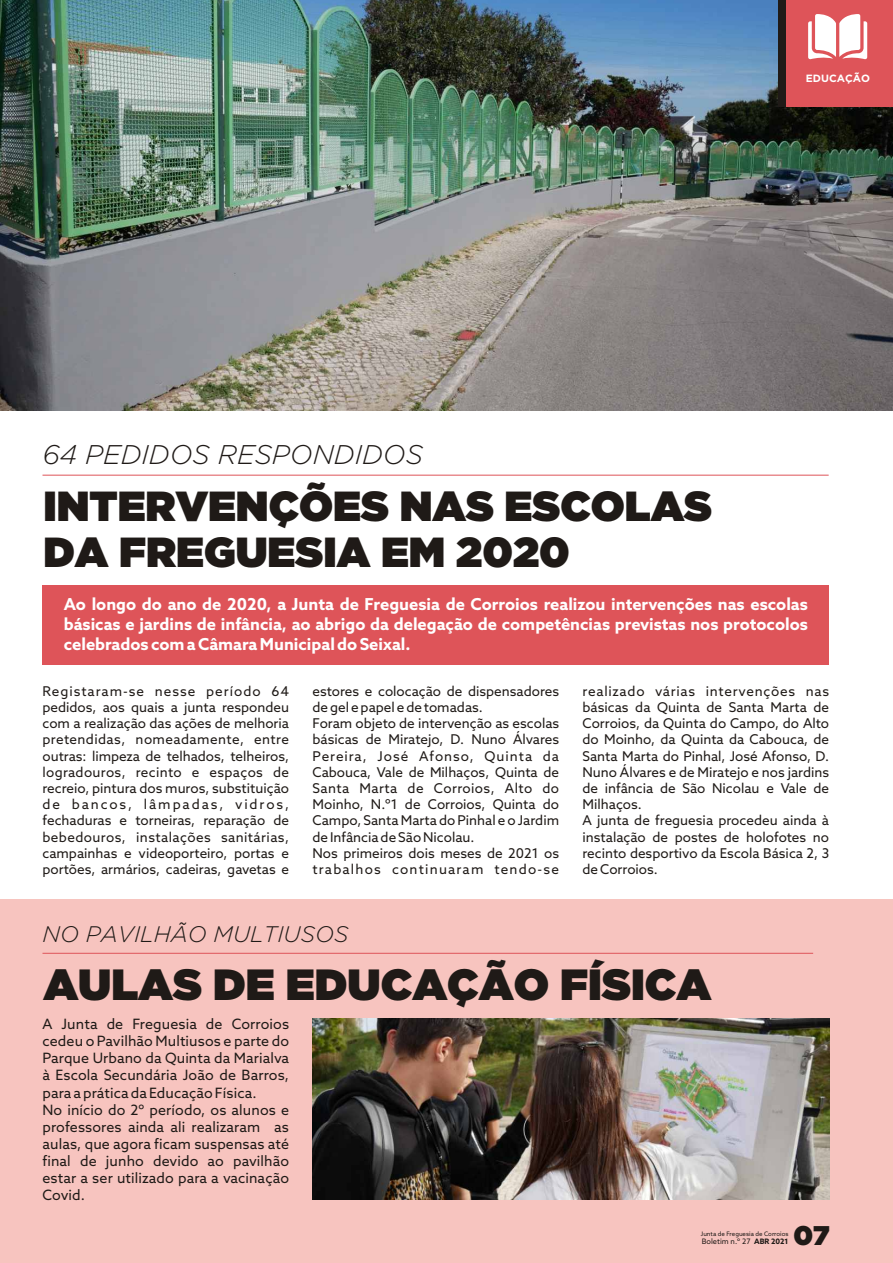
<style>
.page{position:relative;width:893px;height:1263px;background:#fff}
.page>*{position:absolute;margin:0;border:0;box-sizing:border-box;transform-origin:0 0}
.t1{font:700 43.65px "Gotham Ultra";color:#1f1a17}
.t2{font:700 42px/46.3px "Gotham Ultra";color:#1f1a17}
.t3{font:italic 300 27px "Gotham";color:#1f1a17}
.t4{font:700 27px "Gotham Ultra";color:#1f1a17}
.t5{font:italic 300 22.5px "Gotham";color:#1f1a17}
.t6{font:700 16.5px/19.8px "Azo Sans";color:#fff;text-align:justify}
.t7{font:14.25px/17.1px "Azo Sans";letter-spacing:.005em;color:#1f1a17}
.t8{font:13.5px/16.2px "Azo Sans";color:#1f1a17}
.t9{font:700 10.5px "Gotham";color:#fff}
.t10{font:7.5px "Azo Sans";color:#1f1a17}
.t11{font:6.15px "Azo Sans";color:#1f1a17}
.s1{font-weight:700}
</style>
<div class="page">
<div style="left:0;top:899px;width:893px;height:364px;background:#f7c4bf"></div>
<img style="left:0;top:0;width:893px;height:410px">
<div style="left:42px;top:585px;width:787px;height:80px;background:#de5459"></div>
<hr style="left:42px;top:475px;width:787px;height:1px;background:#de5459">
<hr style="left:42px;top:953px;width:771px;height:1px;background:#de5459">
<img style="left:312px;top:1018px;width:517px;height:181px">
<div style="left:778px;top:0;width:9px;height:106px;background:#1f1a17"></div>
<div style="left:787px;top:0;width:106px;height:106px;background:#de5459"></div>
<svg style="left:808px;top:14px;width:59px;height:45px"></svg>
<p class="t9" style="left:806px;top:74px;width:66px">EDUCAÇÃO</p>
<h3 class="t3" style="left:42px;top:445px;width:382px">64 PEDIDOS RESPONDIDOS</h3>
<h2 class="t2" style="left:43px;top:485px;width:670px">INTERVENÇÕES NAS ESCOLAS<br>DA FREGUESIA EM 2020</h2>
<p class="t6" style="left:64px;top:596px;width:746px">Ao longo do ano de 2020, a Junta de Freguesia de Corroios realizou intervenções nas escolas básicas e jardins de infância, ao abrigo da delegação de competências previstas nos protocolos celebrados com a Câmara Municipal do Seixal.</p>
<p class="t8" style="left:582px;top:684px;width:248px">realizado várias intervenções nas básicas da Quinta de Santa Marta de<br>Corroios, da Quinta do Campo, do Alto do Moinho, da Quinta da Cabouca, de<br>Santa Marta do Pinhal, José Afonso, D.<br>Nuno Álvares e de Miratejo e nos jardins de infância de São Nicolau e Vale de<br>Milhaços.<br>A junta de freguesia procedeu ainda à instalação de postes de holofotes no recinto desportivo da Escola Básica 2, 3 de Corroios.</p>
<p class="t8" style="left:42px;top:684px;width:248px;text-align:justify">Registaram-se nesse período 64 pedidos, aos quais a junta respondeu com a realização das ações de melhoria pretendidas, nomeadamente, entre outras: limpeza de telhados, telheiros, logradouros, recinto e espaços de recreio, pintura dos muros, substituição de bancos, lâmpadas, vidros, fechaduras e torneiras, reparação de bebedouros, instalações sanitárias, campainhas e videoporteiro, portas e portões, armários, cadeiras, gavetas e</p>
<p class="t8" style="left:312px;top:684px;width:248px">estores e colocação de dispensadores de gel e papel e de tomadas.<br>Foram objeto de intervenção as escolas básicas de Miratejo, D. Nuno Álvares Pereira, José Afonso, Quinta da Cabouca, Vale de Milhaços, Quinta de Santa Marta de Corroios, Alto do Moinho, N.º1 de Corroios, Quinta do Campo, Santa Marta do Pinhal e o Jardim de Infância de São Nicolau.<br>Nos primeiros dois meses de 2021 os trabalhos continuaram tendo-se</p>
<h3 class="t5" style="left:42px;top:926px;width:307px">NO PAVILHÃO MULTIUSOS</h3>
<h1 class="t1" style="left:43px;top:968px;width:669px">AULAS DE EDUCAÇÃO FÍSICA</h1>
<p class="t7" style="left:42px;top:1017px;width:248px">A Junta de Freguesia de Corroios cedeu o Pavilhão Multiusos e parte do<br>Parque Urbano da Quinta da Marialva à Escola Secundária João de Barros, para a prática da Educação Física.<br>No início do 2º período, os alunos e professores ainda ali realizaram as aulas, que agora ficam suspensas até final de junho devido ao pavilhão estar a ser utilizado para a vacinação<br>Covid.</p>
<h3 class="t4" style="left:793px;top:1226px;width:38px">07</h3>
<p class="t11" style="left:701px;top:1231px;width:89px">Junta de Freguesia de Corroios</p>
<p class="t10" style="left:702px;top:1238px;width:88px">Boletim n.º 27 <span class="s1">ABR 2021</span></p>
</div>
